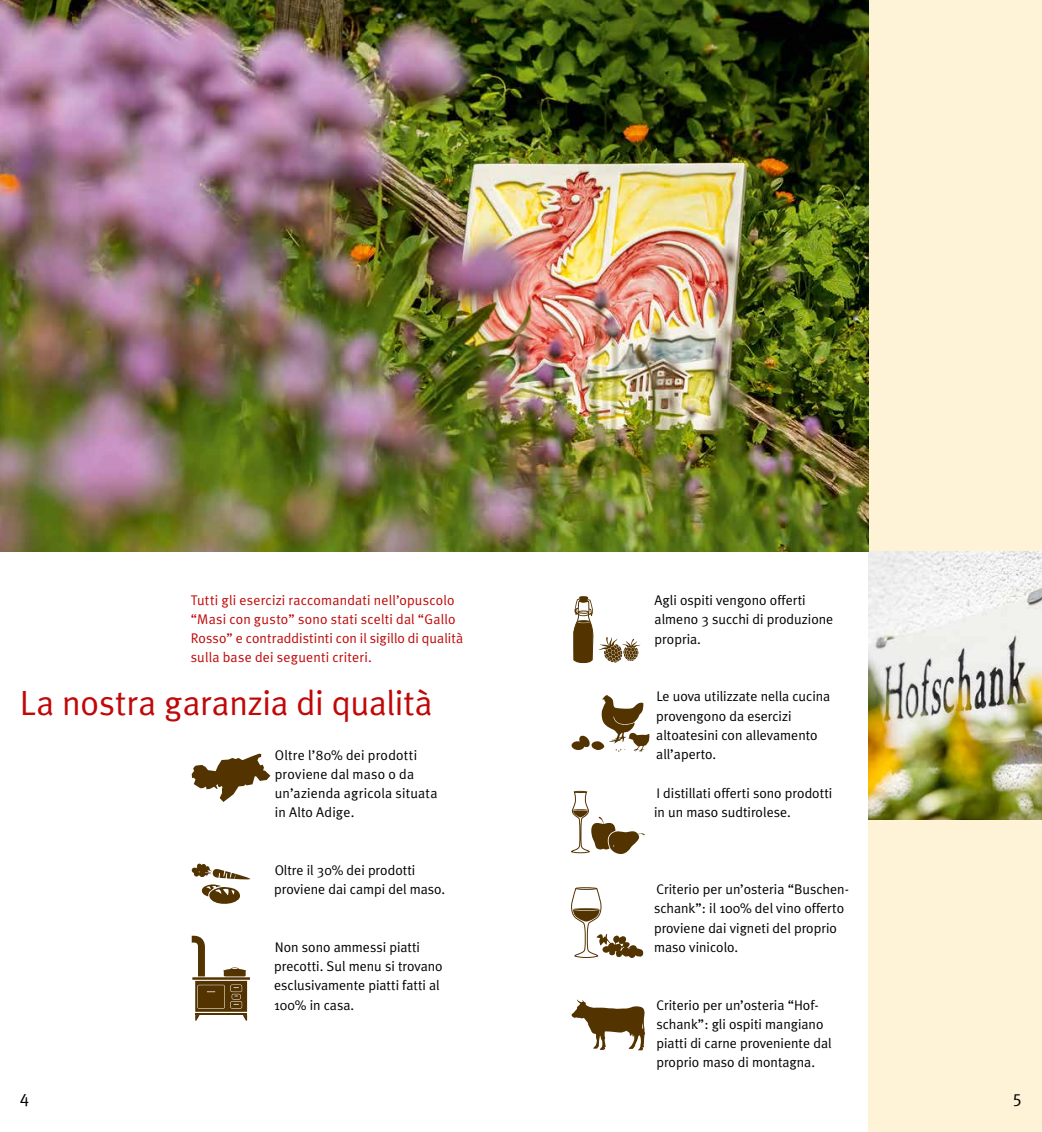
<style>
.page{position:relative;width:1042px;height:1132px;background:#fff}
.page>*{position:absolute;margin:0;border:0;box-sizing:border-box;transform-origin:0 0}
.t1{font:35px "Meta Plus Normal";letter-spacing:-.005em;color:#c00808}
.t2{font:17.5px "Meta Plus Normal";color:#000}
.t3{font:14px/19.2px "Meta Plus Normal";color:#000}
.t4{font:14px/18.9px "Meta Plus Normal";letter-spacing:.01em;color:#c00808}
</style>
<div class="page">
<div style="left:868px;top:0;width:174px;height:1131px;background:#fff3d7"></div>
<svg style="left:192px;top:753px;width:78px;height:48px"></svg>
<svg style="left:191px;top:863px;width:59px;height:41px"></svg>
<hr style="left:192px;top:976px;width:58px;height:3px;background:#533300">
<svg style="left:192px;top:935px;width:55px;height:85px"></svg>
<svg style="left:573px;top:596px;width:20px;height:68px"></svg>
<svg style="left:599px;top:637px;width:41px;height:25px"></svg>
<svg style="left:571px;top:740px;width:13px;height:10px"></svg>
<svg style="left:579px;top:695px;width:70px;height:56px"></svg>
<svg style="left:571px;top:790px;width:74px;height:64px"></svg>
<svg style="left:571px;top:887px;width:73px;height:71px"></svg>
<svg style="left:571px;top:999px;width:74px;height:51px"></svg>
<img style="left:868px;top:551px;width:174px;height:268px">
<img style="left:0;top:0;width:868px;height:551px">
<p class="t4" style="left:191px;top:590px;width:274px">Tutti gli esercizi raccomandati nell’opuscolo “Masi con gusto” sono stati scelti dal “Gallo Rosso” e contraddistinti con il sigillo di qualità sulla base dei seguenti criteri.</p>
<h1 class="t1" style="left:20px;top:682px;width:414px">La nostra garanzia di qualità</h1>
<p class="t3" style="left:275px;top:745px;width:164px">Oltre l’80% dei prodotti proviene dal maso o da un’azienda agricola situata in Alto Adige.</p>
<p class="t3" style="left:274px;top:859px;width:173px">Oltre il 30% dei prodotti proviene dai campi del maso.</p>
<p class="t3" style="left:274px;top:936px;width:170px">Non sono ammessi piatti precotti. Sul menu si trovano esclusivamente piatti fatti al<br>100% in casa.</p>
<p class="t3" style="left:654px;top:590px;width:180px">Agli ospiti vengono offerti almeno 3 succhi di produzione propria.</p>
<p class="t3" style="left:656px;top:686px;width:176px">Le uova utilizzate nella cucina provengono da esercizi altoatesini con allevamento all’aperto.</p>
<p class="t3" style="left:654px;top:782px;width:180px">I distillati offerti sono prodotti in un maso sudtirolese.</p>
<p class="t3" style="left:654px;top:879px;width:196px">Criterio per un’osteria “Buschen&shy;schank”: il 100% del vino offerto proviene dai vigneti del proprio maso vinicolo.</p>
<p class="t3" style="left:656px;top:994px;width:177px">Criterio per un’osteria “Hof&shy;schank”: gli ospiti mangiano piatti di carne proveniente dal proprio maso di montagna.</p>
<p class="t2" style="left:20px;top:1086px;width:11px">4</p>
<p class="t2" style="left:1013px;top:1086px;width:11px">5</p>
</div>
